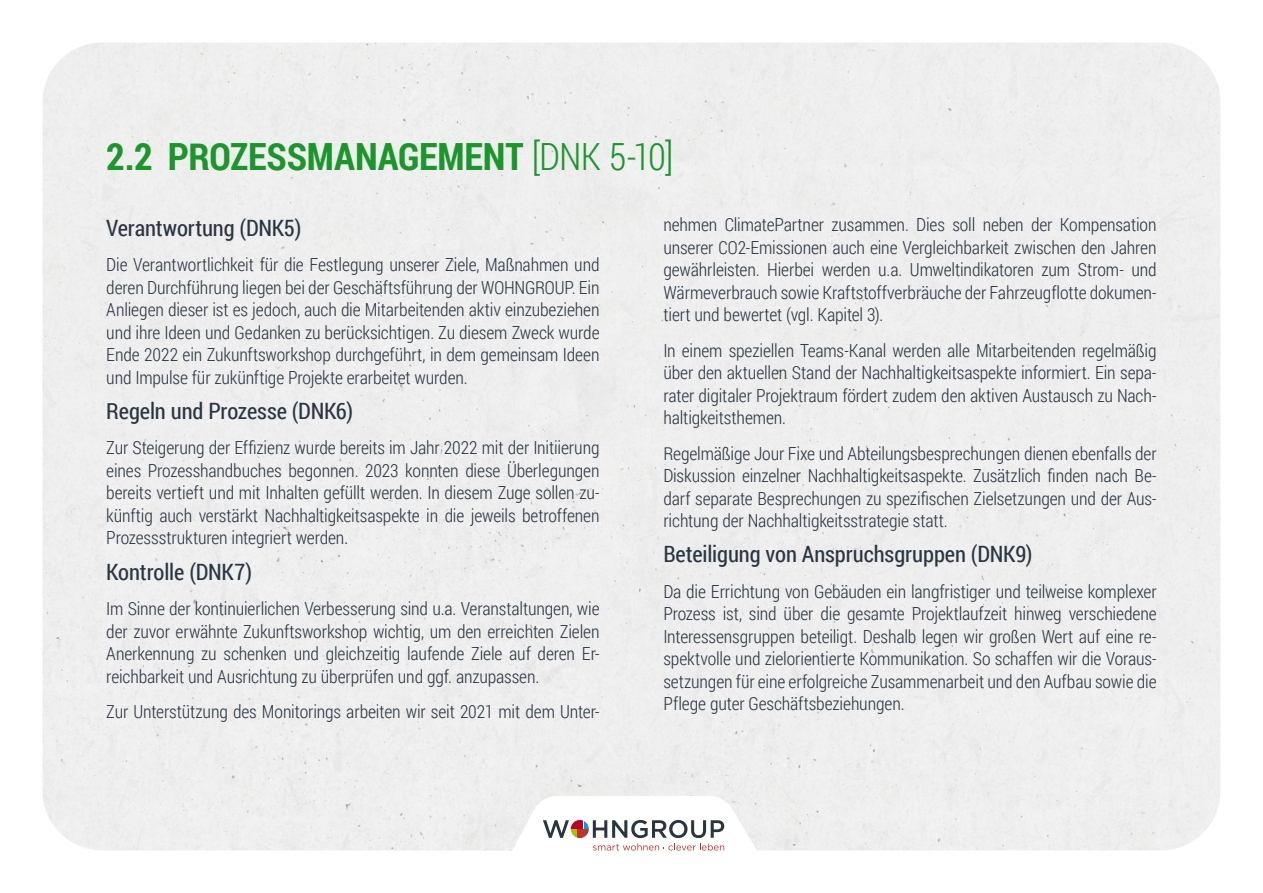
<style>
.page{position:relative;width:1263px;height:893px;background:#fff}
.page>*{position:absolute;margin:0;border:0;box-sizing:border-box;transform-origin:0 0}
.t1{font:700 37.5px "Roboto Condensed";letter-spacing:-.005em;color:#1a962b}
.t2{font:22.5px "Roboto Condensed";letter-spacing:-.005em;color:#29363f}
.t3{font:300 18px/22.5px "Roboto Condensed";letter-spacing:-.005em;color:#29363f;text-align:justify}
.s1{font-weight:300}
</style>
<div class="page">
<div style="left:43px;top:43px;width:1177px;height:807px;background:#efefee"></div>
<svg style="left:459px;top:796px;width:357px;height:55px"></svg>
<div style="left:571px;top:820px;width:12px;height:8px;background:#bc012f"></div>
<svg style="left:584px;top:820px;width:5px;height:8px"></svg>
<svg style="left:571px;top:829px;width:5px;height:9px"></svg>
<div style="left:577px;top:829px;width:12px;height:9px;background:#c0322d"></div>
<h1 class="t1" style="left:106px;top:130px;width:569px">2.2 PROZESSMANAGEMENT <span class="s1">[DNK 5-10]</span></h1>
<p class="t2" style="left:106px;top:213px;width:197px">Verantwortung (DNK5)</p>
<p class="t3" style="left:106px;top:253px;width:495px">Die Verantwortlichkeit für die Festlegung unserer Ziele, Maßnahmen und deren Durchführung liegen bei der Geschäftsführung der WOHNGROUP. Ein Anliegen dieser ist es jedoch, auch die Mitarbeitenden aktiv einzubeziehen und ihre Ideen und Gedanken zu berücksichtigen. Zu diesem Zweck wurde Ende 2022 ein Zukunftsworkshop durchgeführt, in dem gemeinsam Ideen und Impulse für zukünftige Projekte erarbeitet wurden.</p>
<p class="t2" style="left:106px;top:396px;width:248px">Regeln und Prozesse (DNK6)</p>
<p class="t3" style="left:106px;top:436px;width:495px">Zur Steigerung der Effizienz wurde bereits im Jahr 2022 mit der Initiierung eines Prozesshandbuches begonnen. 2023 konnten diese Überlegungen bereits vertieft und mit Inhalten gefüllt werden. In diesem Zuge sollen zu&shy;künftig auch verstärkt Nachhaltigkeitsaspekte in die jeweils betroffenen Prozessstrukturen integriert werden.</p>
<p class="t2" style="left:106px;top:556px;width:147px">Kontrolle (DNK7)</p>
<p class="t3" style="left:106px;top:597px;width:495px">Im Sinne der kontinuierlichen Verbesserung sind u.a. Veranstaltungen, wie der zuvor erwähnte Zukunftsworkshop wichtig, um den erreichten Zielen Anerkennung zu schenken und gleichzeitig laufende Ziele auf deren Er&shy;reichbarkeit und Ausrichtung zu überprüfen und ggf. anzupassen.</p>
<p class="t3" style="left:106px;top:699px;width:495px">Zur Unterstützung des Monitorings arbeiten wir seit 2021 mit dem Unter-</p>
<p class="t3" style="left:663px;top:213px;width:495px">nehmen ClimatePartner zusammen. Dies soll neben der Kompensation unserer CO2-Emissionen auch eine Vergleichbarkeit zwischen den Jahren gewährleisten. Hierbei werden u.a. Umweltindikatoren zum Strom- und Wärmeverbrauch sowie Kraftstoffverbräuche der Fahrzeugflotte dokumen&shy;tiert und bewertet (vgl. Kapitel 3).</p>
<p class="t3" style="left:663px;top:338px;width:495px">In einem speziellen Teams-Kanal werden alle Mitarbeitenden regelmäßig über den aktuellen Stand der Nachhaltigkeitsaspekte informiert. Ein sepa&shy;rater digitaler Projektraum fördert zudem den aktiven Austausch zu Nach&shy;haltigkeitsthemen.</p>
<p class="t3" style="left:663px;top:441px;width:495px">Regelmäßige Jour Fixe und Abteilungsbesprechungen dienen ebenfalls der Diskussion einzelner Nachhaltigkeitsaspekte. Zusätzlich finden nach Be&shy;darf separate Besprechungen zu spezifischen Zielsetzungen und der Aus&shy;richtung der Nachhaltigkeitsstrategie statt.</p>
<p class="t2" style="left:663px;top:539px;width:370px">Beteiligung von Anspruchsgruppen (DNK9)</p>
<p class="t3" style="left:663px;top:579px;width:495px">Da die Errichtung von Gebäuden ein langfristiger und teilweise komplexer Prozess ist, sind über die gesamte Projektlaufzeit hinweg verschiedene Interessensgruppen beteiligt. Deshalb legen wir großen Wert auf eine re&shy;spektvolle und zielorientierte Kommunikation. So schaffen wir die Voraus&shy;setzungen für eine erfolgreiche Zusammenarbeit und den Aufbau sowie die Pflege guter Geschäftsbeziehungen.</p>
</div>
